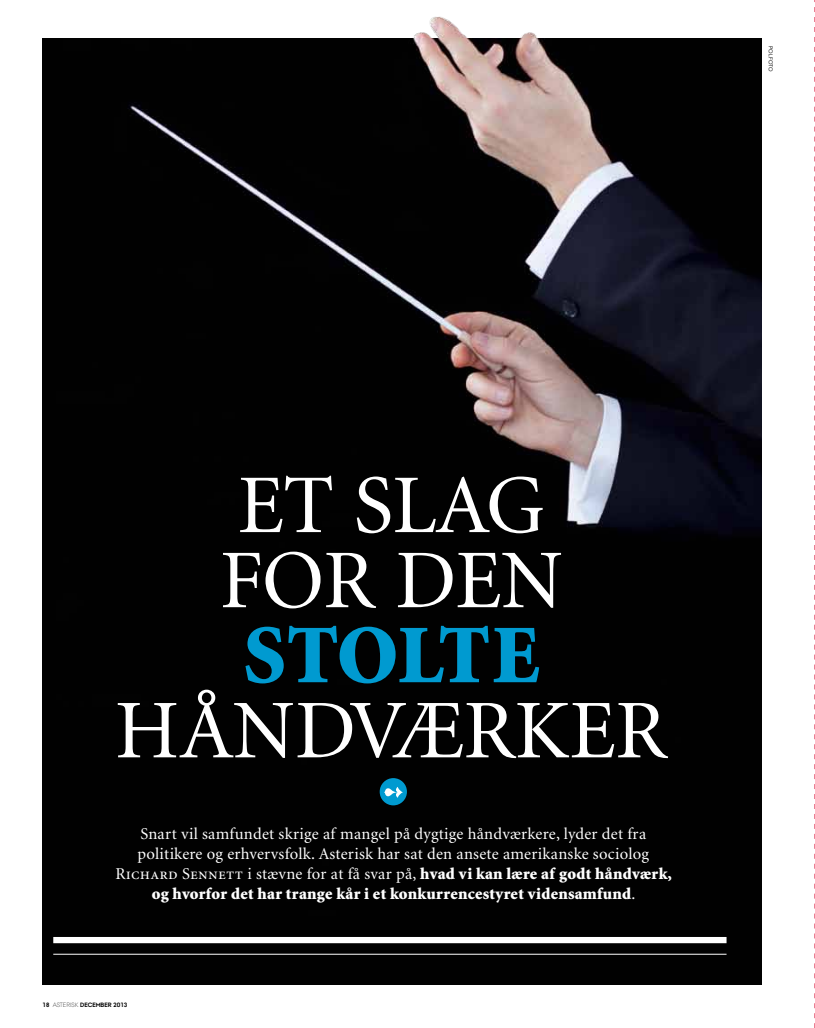
<style>
.page{position:relative;width:815px;height:1028px;background:#fff}
.page>*{position:absolute;margin:0;border:0;box-sizing:border-box;transform-origin:0 0}
.t1{font:83.5px/75.1px "Minion";letter-spacing:.05em;color:#fff}
.t2{font:900 83.5px "Minion";color:#009ad0}
.t3{font:16.5px/20px "Minion";letter-spacing:.015em;color:#fff;text-align:center}
.t4{font:700 6.25px "AU Passata";color:#000}
.t5{font:5.62px "AU Passata";color:#000}
.s1{font-family:"Minion Regular SC"}
.s2{font-weight:900}
.s3{font-weight:300}
</style>
<div class="page">
<img style="left:43px;top:39px;width:719px;height:945px">
<div style="left:53px;top:937px;width:674px;height:6px;background:#fff"></div>
<hr style="left:53px;top:954px;width:674px;height:1px;background:#fff">
<div style="left:380px;top:778px;width:27px;height:27px;background:#009ad0;border-radius:50%"></div>
<svg style="left:384px;top:787px;width:19px;height:10px"></svg>
<svg style="left:814px;top:0;width:1px;height:1028px"></svg>
<p class="t5" style="left:774px;top:46px;width:26px;rotate:90deg">polfoto</p>
<h1 class="t1" style="left:220px;top:471px;width:326px">et slag for</h1>
<h1 class="t1" style="left:395px;top:546px;width:56px">den</h1>
<h1 class="t2" style="left:243px;top:613px;width:247px">sto lte</h1>
<h1 class="t1" style="left:115px;top:696px;width:176px">håndv</h1>
<h1 class="t1" style="left:396px;top:696px;width:119px">ærker</h1>
<p class="t3" style="left:115px;top:824px;width:558px">Snart vil samfundet skrige af mangel på dygtige håndværkere, lyder det fra politikere og erhvervsfolk. Asterisk har sat den ansete amerikanske sociolog <span class="s1">Richard Sennett</span> i stævne for at få svar på, <span class="s2">hvad vi kan lære af godt håndværk, og hvorfor det har trange kår i et konkurrencestyret vidensamfund</span>.</p>
<p class="t4" style="left:43px;top:1001px;width:86px">18 <span class="s3">ASTERISK</span> DECEMBER 2013</p>
</div>
